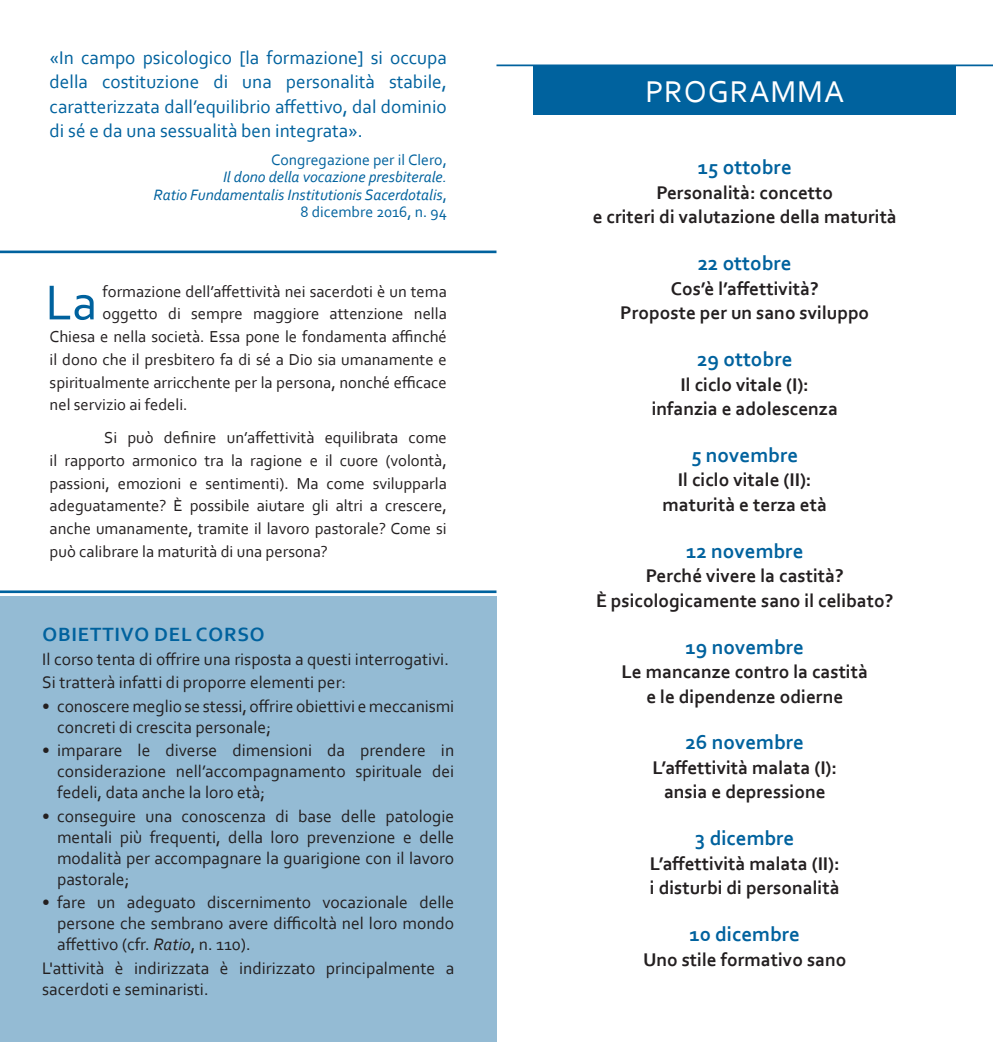
<style>
.page{position:relative;width:993px;height:1042px;background:#fff}
.page>*{position:absolute;margin:0;border:0;box-sizing:border-box;transform-origin:0 0}
.testo{font:51.45px "Corbel";color:#00629e}
.t1{font:31.5px "Corbel";letter-spacing:.03em;color:#fff}
.data{font:700 21px "Corbel";color:#00629e}
.Normale{font:700 20.12px "Corbel";letter-spacing:.04em;color:#00629e}
.data-2{font:700 19.25px/24.5px "Corbel";color:#231f20;text-align:center}
.testo-2{font:19.25px/24.5px "Corbel";color:#00629e;text-align:justify}
.testo-3{font:17.5px/21px "Corbel";color:#231f20;text-align:justify}
.testo-4{font:16.62px/22.8px "Corbel";color:#231f20;text-align:justify}
.testo-5{font:italic 15.75px/17.5px "Corbel";color:#00629e;text-align:right}
.s1{font-style:normal}
.s2{font-style:italic}
</style>
<div class="page">
<hr style="left:496px;top:64px;width:496px;height:2px;background:#00629e">
<div style="left:0;top:597px;width:496px;height:445px;background:#94bbd4"></div>
<div style="left:533px;top:65px;width:422px;height:50px;background:#00629e"></div>
<hr style="left:0;top:590px;width:496px;height:3px;background:#00629e">
<hr style="left:0;top:250px;width:496px;height:3px;background:#00629e">
<p class="testo-2" style="left:50px;top:45px;width:398px">«In campo psicologico [la formazione] si occupa della costituzione di una personalità stabile, caratterizzata dall’equilibrio affettivo, dal dominio di sé e da una sessualità ben integrata».</p>
<p class="testo-5" style="left:153px;top:151px;width:295px"><span class="s1">Congregazione per il Clero,<br></span>Il dono della vocazione presbiterale.<br>Ratio Fundamentalis Institutionis Sacerdotalis<span class="s1">, 8 dicembre 2016, n. 94</span></p>
<p class="testo" style="left:45px;top:270px;width:53px">La</p>
<p class="testo-4" style="left:102px;top:279px;width:346px">formazione dell’affettività nei sacerdoti è un tema</p>
<p class="testo-4" style="left:102px;top:302px;width:345px">oggetto di sempre maggiore attenzione nella</p>
<p class="testo-4" style="left:50px;top:325px;width:398px">Chiesa e nella società. Essa pone le fondamenta affinché</p>
<p class="testo-4" style="left:50px;top:348px;width:398px">il dono che il presbitero fa di sé a Dio sia umanamente e</p>
<p class="testo-4" style="left:50px;top:370px;width:398px">spiritualmente arricchente per la persona, nonché efficace</p>
<p class="testo-4" style="left:50px;top:393px;width:139px">nel servizio ai fedeli.</p>
<p class="testo-4" style="left:50px;top:426px;width:398px;text-indent:55px">Si può definire un’affettività equilibrata come il rapporto armonico tra la ragione e il cuore (volontà, passioni, emozioni e sentimenti). Ma come svilupparla adeguatamente? È possibile aiutare gli altri a crescere, anche umanamente, tramite il lavoro pastorale? Come si può calibrare la maturità di una persona?</p>
<p class="Normale" style="left:43px;top:622px;width:223px">OBIETTIVO DEL CORSO</p>
<p class="testo-3" style="left:42px;top:648px;width:408px">Il corso tenta di offrire una risposta a questi interrogativi.</p>
<p class="testo-3" style="left:42px;top:671px;width:305px">Si tratterà infatti di proporre elementi per:</p>
<p class="testo-3" style="left:57px;top:695px;width:398px;text-indent:-15px">• conoscere meglio se stessi, offrire obiettivi e meccanismi concreti di crescita personale;</p>
<p class="testo-3" style="left:57px;top:739px;width:398px;text-indent:-15px">• imparare le diverse dimensioni da prendere in considerazione nell’accompagnamento spirituale dei fedeli, data anche la loro età;</p>
<p class="testo-3" style="left:57px;top:805px;width:398px;text-indent:-15px">• conseguire una conoscenza di base delle patologie mentali più frequenti, della loro prevenzione e delle modalità per accompagnare la guarigione con il lavoro pastorale;</p>
<p class="testo-3" style="left:57px;top:891px;width:398px;text-indent:-15px">• fare un adeguato discernimento vocazionale delle persone che sembrano avere difficoltà nel loro mondo affettivo (cfr. <span class="s2">Ratio</span>, n. 110).</p>
<p class="testo-3" style="left:42px;top:957px;width:413px">L'attività è indirizzata è indirizzato principalmente a sacerdoti e seminaristi.</p>
<p class="t1" style="left:645px;top:72px;width:200px">PROGRAMMA</p>
<p class="data" style="left:697px;top:154px;width:95px">15 ottobre</p>
<p class="data-2" style="left:592px;top:180px;width:305px">Personalità: concetto<br>e criteri di valutazione della maturità</p>
<p class="data" style="left:697px;top:250px;width:95px">22 ottobre</p>
<p class="data-2" style="left:620px;top:276px;width:250px">Cos’è l’affettività?<br>Proposte per un sano sviluppo</p>
<p class="data" style="left:696px;top:346px;width:97px">29 ottobre</p>
<p class="data-2" style="left:651px;top:371px;width:188px">Il ciclo vitale (I): infanzia e adolescenza</p>
<p class="data" style="left:691px;top:442px;width:108px">5 novembre</p>
<p class="data-2" style="left:662px;top:467px;width:166px">Il ciclo vitale (II): maturità e terza età</p>
<p class="data" style="left:685px;top:538px;width:119px">12 novembre</p>
<p class="data-2" style="left:596px;top:563px;width:299px">Perché vivere la castità?<br>È psicologicamente sano il celibato?</p>
<p class="data" style="left:685px;top:633px;width:120px">19 novembre</p>
<p class="data-2" style="left:621px;top:659px;width:248px">Le mancanze contro la castità e le dipendenze odierne</p>
<p class="data" style="left:685px;top:729px;width:120px">26 novembre</p>
<p class="data-2" style="left:652px;top:755px;width:186px">L’affettività malata (I): ansia e depressione</p>
<p class="data" style="left:694px;top:825px;width:101px">3 dicembre</p>
<p class="data-2" style="left:649px;top:851px;width:191px;text-align:left">L’affettività malata (II): i disturbi di personalità</p>
<p class="data" style="left:689px;top:921px;width:112px">10 dicembre</p>
<p class="data-2" style="left:642px;top:946px;width:205px">Uno stile formativo sano</p>
</div>
